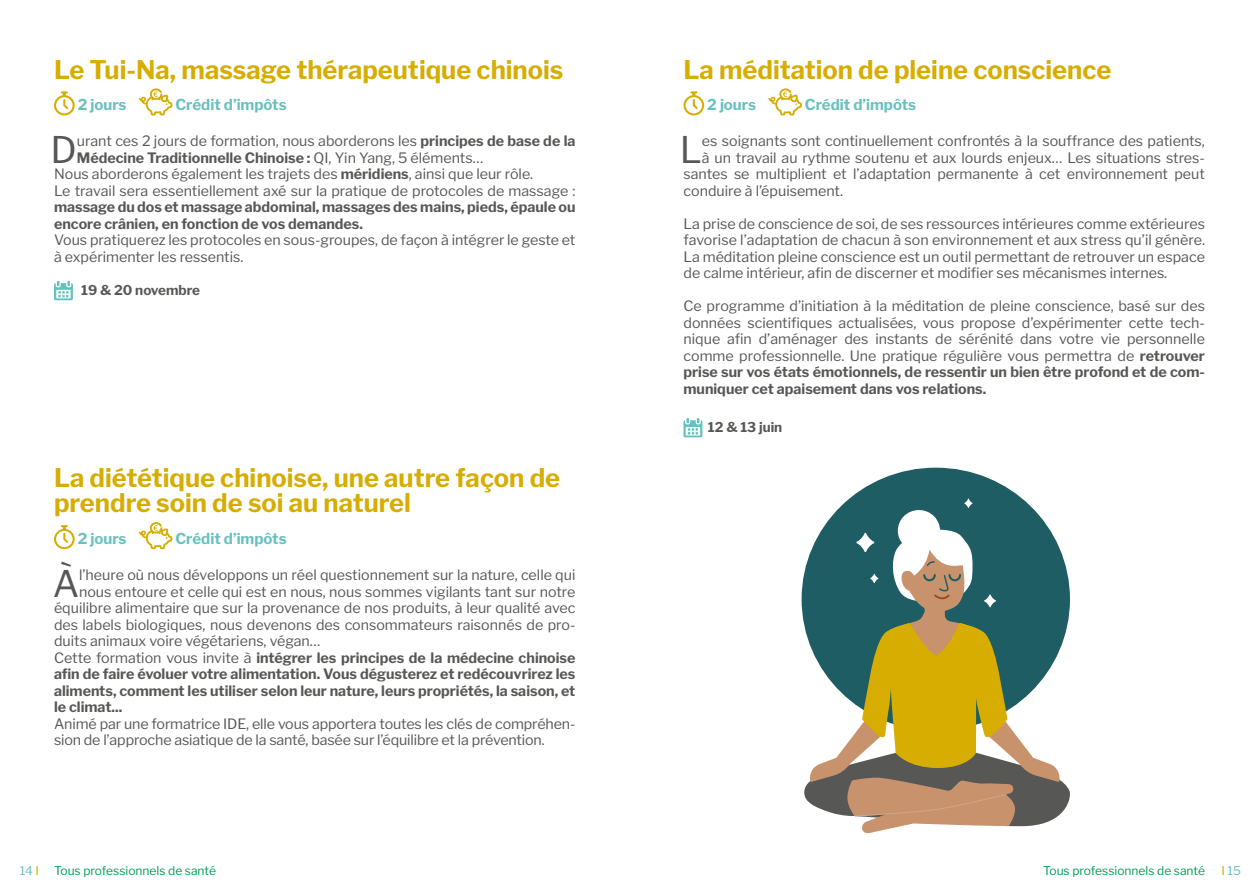
<style>
.page{position:relative;width:1259px;height:893px;background:#fff}
.page>*{position:absolute;margin:0;border:0;box-sizing:border-box;transform-origin:0 0}
.t1{font:36.45px "Libre Franklin";color:#575756}
.t2{font:700 25.5px/25.5px "Libre Franklin";color:#d6ad00}
.t3{font:700 15px "Libre Franklin";color:#66c1be}
.t4{font:14.25px/16.5px "Libre Franklin";color:#575756}
.t5{font:700 14.25px/16.5px "Libre Franklin";color:#575756}
.t6{font:700 13.5px "Libre Franklin";color:#575756}
.t7{font:12px "Libre Franklin";color:#009e59}
.t8{font:12px "Libre Franklin";color:#66c1be}
.s1{font-weight:700}
.s2{font-weight:400}
.s3{color:#d6ad00}
</style>
<div class="page">
<svg style="left:54px;top:91px;width:21px;height:24px"></svg>
<svg style="left:139px;top:88px;width:33px;height:27px"></svg>
<svg style="left:54px;top:281px;width:19px;height:19px"></svg>
<svg style="left:54px;top:525px;width:21px;height:24px"></svg>
<svg style="left:139px;top:522px;width:33px;height:27px"></svg>
<svg style="left:683px;top:91px;width:21px;height:24px"></svg>
<svg style="left:768px;top:88px;width:34px;height:27px"></svg>
<svg style="left:683px;top:418px;width:19px;height:19px"></svg>
<div style="left:801px;top:468px;width:269px;height:263px;background:#1f5d64;border-radius:50%"></div>
<div style="left:898px;top:510px;width:42px;height:41px;background:#fff;border-radius:50%"></div>
<svg style="left:804px;top:528px;width:266px;height:306px"></svg>
<svg style="left:964px;top:498px;width:8px;height:10px"></svg>
<h2 class="t2" style="left:54px;top:54px;width:511px">Le Tui-Na, massage thérapeutique chinois</h2>
<p class="t3" style="left:78px;top:93px;width:50px">2 jours</p>
<p class="t3" style="left:175px;top:93px;width:113px">Crédit d’impôts</p>
<h1 class="t1" style="left:50px;top:121px;width:28px">D</h1>
<p class="t4" style="left:77px;top:132px;width:500px">urant ces 2 jours de formation, nous aborderons les <span class="s1">principes de base de la</span></p>
<p class="t5" style="left:77px;top:148px;width:408px">Médecine Traditionnelle Chinoise : <span class="s2">QI, Yin Yang, 5 éléments…</span></p>
<p class="t4" style="left:54px;top:165px;width:481px">Nous aborderons également les trajets des <span class="s1">méridiens</span>, ainsi que leur rôle.</p>
<p class="t4" style="left:54px;top:181px;width:523px">Le travail sera essentiellement axé sur la pratique de protocoles de massage :</p>
<p class="t5" style="left:54px;top:198px;width:523px">massage du dos et massage abdominal, massages des mains, pieds, épaule ou encore crânien, en fonction de vos demandes.</p>
<p class="t4" style="left:54px;top:231px;width:523px">Vous pratiquerez les protocoles en sous-groupes, de façon à intégrer le geste et à expérimenter les ressentis.</p>
<p class="t6" style="left:81px;top:279px;width:120px">19 &amp; 20 novembre</p>
<h2 class="t2" style="left:54px;top:462px;width:508px">La diététique chinoise, une autre façon de prendre soin de soi au naturel</h2>
<p class="t3" style="left:78px;top:527px;width:50px">2 jours</p>
<p class="t3" style="left:175px;top:527px;width:113px">Crédit d’impôts</p>
<h1 class="t1" style="left:53px;top:555px;width:28px">À</h1>
<p class="t4" style="left:79px;top:565px;width:498px">l’heure où nous développons un réel questionnement sur la nature, celle qui</p>
<p class="t4" style="left:79px;top:582px;width:498px">nous entoure et celle qui est en nous, nous sommes vigilants tant sur notre</p>
<p class="t4" style="left:54px;top:598px;width:523px">équilibre alimentaire que sur la provenance de nos produits, à leur qualité avec</p>
<p class="t4" style="left:54px;top:615px;width:523px">des labels biologiques, nous devenons des consommateurs raisonnés de pro-</p>
<p class="t4" style="left:54px;top:631px;width:268px">duits animaux voire végétariens, végan…</p>
<p class="t5" style="left:54px;top:648px;width:523px"><span class="s2">Cette formation vous invite à</span> intégrer les principes de la médecine chinoise</p>
<p class="t5" style="left:54px;top:664px;width:523px">afin de faire évoluer votre alimentation. Vous dégusterez et redécouvrirez les</p>
<p class="t5" style="left:54px;top:681px;width:523px">aliments, comment les utiliser selon leur nature, leurs propriétés, la saison, et</p>
<p class="t5" style="left:54px;top:697px;width:70px">le climat...</p>
<p class="t4" style="left:54px;top:714px;width:523px">Animé par une formatrice IDE, elle vous apportera toutes les clés de compréhen&shy;sion de l’approche asiatique de la santé, basée sur l’équilibre et la prévention.</p>
<h2 class="t2" style="left:683px;top:54px;width:429px">La méditation de pleine conscience</h2>
<p class="t3" style="left:707px;top:93px;width:50px">2 jours</p>
<p class="t3" style="left:805px;top:93px;width:113px">Crédit d’impôts</p>
<h1 class="t1" style="left:680px;top:121px;width:23px">L</h1>
<p class="t4" style="left:702px;top:132px;width:504px">es soignants sont continuellement confrontés à la souffrance des patients,</p>
<p class="t4" style="left:702px;top:148px;width:504px">à un travail au rythme soutenu et aux lourds enjeux… Les situations stres-</p>
<p class="t4" style="left:683px;top:165px;width:523px">santes se multiplient et l’adaptation permanente à cet environnement peut</p>
<p class="t4" style="left:683px;top:181px;width:161px">conduire à l’épuisement.</p>
<p class="t4" style="left:683px;top:214px;width:523px;text-align:justify">La prise de conscience de soi, de ses ressources intérieures comme extérieures favorise l’adaptation de chacun à son environnement et aux stress qu’il génère.<br>La méditation pleine conscience est un outil permettant de retrouver un espace de calme intérieur, afin de discerner et modifier ses mécanismes internes.</p>
<p class="t4" style="left:683px;top:297px;width:523px;text-align:justify">Ce programme d’initiation à la méditation de pleine conscience, basé sur des données scientifiques actualisées, vous propose d’expérimenter cette tech&shy;nique afin d’aménager des instants de sérénité dans votre vie personnelle comme professionnelle. Une pratique régulière vous permettra de <span class="s1">retrouver prise sur vos états émotionnels, de ressentir un bien être profond et de com&shy;muniquer cet apaisement dans vos relations.</span></p>
<p class="t6" style="left:708px;top:417px;width:76px">12 &amp; 13 juin</p>
<p class="t7" style="left:54px;top:861px;width:163px">Tous professionnels de santé</p>
<p class="t7" style="left:1043px;top:861px;width:163px">Tous professionnels de santé</p>
<p class="t8" style="left:20px;top:861px;width:21px">14 <span class="s3">I</span></p>
<p class="t8" style="left:1221px;top:861px;width:21px"><span class="s3">I</span> 15</p>
</div>
